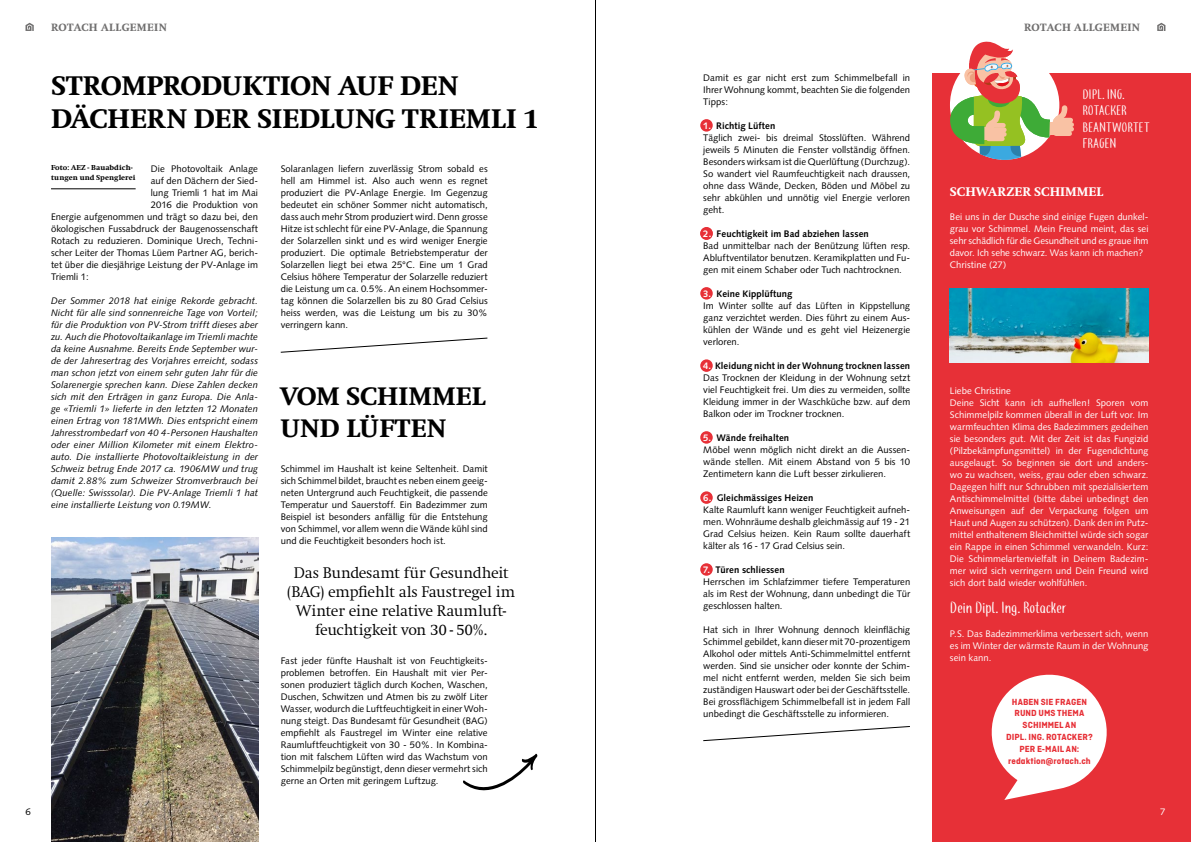
<style>
.page{position:relative;width:1191px;height:842px;background:#fff}
.page>*{position:absolute;margin:0;border:0;box-sizing:border-box;transform-origin:0 0}
.t1{font:800 28px/33.6px "Swift";letter-spacing:-.005em;color:#000}
.t2{font:800 26.3px/31.6px "Swift";letter-spacing:.005em;color:#000}
.t3{font:300 16px/19.2px "Swift";letter-spacing:-.02em;color:#000;text-align:center}
.t4{font:500 16px "coffee+tea";color:#fff}
.t5{font:500 13.7px/16.4px "coffee+tea";letter-spacing:-.005em;color:#fff}
.t6{font:800 13px "Swift";letter-spacing:.005em;color:#fff}
.t7{font:800 11px "Swift";letter-spacing:.03em;color:#706f6f}
.t8{font:9.5px/12px "Syntax";letter-spacing:.005em;color:#000;text-align:justify}
.t9{font:9.5px/12px "Syntax";letter-spacing:.005em;color:#fff}
.t10{font:italic 9.5px/12px "Syntax";color:#000;text-align:justify}
.t11{font:700 9.4px/11.9px "Ciutadella";letter-spacing:.005em;color:#e73037;text-align:center}
.t12{font:800 7.5px/10px "Swift";letter-spacing:.01em;color:#000}
.s1{font-weight:700;color:#fff}
.s2{font-weight:700}
</style>
<div class="page">
<hr style="left:595px;top:0;width:1px;height:842px;background:#000">
<div style="left:700px;top:431px;width:12px;height:13px;background:#e73037;border-radius:50%"></div>
<div style="left:700px;top:491px;width:12px;height:13px;background:#e73037;border-radius:50%"></div>
<div style="left:700px;top:563px;width:12px;height:13px;background:#e73037;border-radius:50%"></div>
<div style="left:700px;top:359px;width:12px;height:13px;background:#e73037;border-radius:50%"></div>
<div style="left:700px;top:287px;width:12px;height:13px;background:#e73037;border-radius:50%"></div>
<div style="left:700px;top:227px;width:12px;height:13px;background:#e73037;border-radius:50%"></div>
<div style="left:700px;top:119px;width:12px;height:13px;background:#e73037;border-radius:50%"></div>
<hr style="left:51px;top:189px;width:85px;height:1px;background:#000">
<svg style="left:280px;top:338px;width:208px;height:15px"></svg>
<img style="left:51px;top:537px;width:207px;height:305px">
<svg style="left:703px;top:726px;width:207px;height:15px"></svg>
<div style="left:933px;top:74px;width:258px;height:768px;background:#e73037"></div>
<svg style="left:991px;top:674px;width:116px;height:126px"></svg>
<img style="left:950px;top:288px;width:198px;height:74px">
<svg style="left:463px;top:753px;width:75px;height:38px"></svg>
<svg style="left:26px;top:23px;width:8px;height:8px"></svg>
<svg style="left:1157px;top:23px;width:8px;height:8px"></svg>
<div style="left:1058px;top:122px;width:13px;height:5px;background:#f9c2a4"></div>
<div style="left:1058px;top:127px;width:13px;height:5px;background:#f9c2a4"></div>
<svg style="left:950px;top:42px;width:120px;height:118px"></svg>
<p class="t7" style="left:51px;top:21px;width:117px">ROTACH ALLGEMEIN</p>
<p class="t7" style="left:1024px;top:21px;width:117px">ROTACH ALLGEMEIN</p>
<h1 class="t1" style="left:51px;top:69px;width:489px">STROMPRODUKTION AUF DEN<br>DÄCHERN DER SIEDLUNG TRIEMLI 1</h1>
<p class="t8" style="left:151px;top:162px;width:109px">Die Photovoltaik Anlage</p>
<p class="t8" style="left:151px;top:174px;width:109px">auf den Dächern der Sied-</p>
<p class="t8" style="left:151px;top:186px;width:109px">lung Triemli 1 hat im Mai</p>
<p class="t8" style="left:151px;top:198px;width:109px">2016 die Produktion von</p>
<p class="t8" style="left:51px;top:210px;width:208px">Energie aufgenommen und trägt so dazu bei, den</p>
<p class="t8" style="left:51px;top:222px;width:208px">ökologischen Fussabdruck der Baugenossenschaft</p>
<p class="t8" style="left:51px;top:234px;width:208px">Rotach zu reduzieren. Dominique Urech, Techni-</p>
<p class="t8" style="left:51px;top:246px;width:208px">scher Leiter der Thomas Lüem Partner AG, berich-</p>
<p class="t8" style="left:51px;top:258px;width:208px">tet über die diesjährige Leistung der PV-Anlage im</p>
<p class="t8" style="left:51px;top:270px;width:39px">Triemli 1:</p>
<p class="t10" style="left:51px;top:294px;width:208px">Der Sommer 2018 hat einige Rekorde gebracht.<br>Nicht für alle sind sonnenreiche Tage von Vorteil; für die Produktion von PV-Strom trifft dieses aber zu. Auch die Photovoltaikanlage im Triemli machte da keine Ausnahme. Bereits Ende September wur&shy;de der Jahresertrag des Vorjahres erreicht, sodass man schon jetzt von einem sehr guten Jahr für die Solarenergie sprechen kann. Diese Zahlen decken sich mit den Erträgen in ganz Europa. Die Anla&shy;ge «Triemli 1» lieferte in den letzten 12 Monaten einen Ertrag von 181MWh. Dies entspricht einem Jahresstrombedarf von 40 4-Personen Haushalten oder einer Million Kilometer mit einem Elektro&shy;auto. Die installierte Photovoltaikleistung in der Schweiz betrug Ende 2017 ca. 1906MW und trug damit 2.88% zum Schweizer Stromverbrauch bei (Quelle: Swisssolar). Die PV-Anlage Triemli 1 hat eine installierte Leistung von 0.19MW.</p>
<p class="t12" style="left:51px;top:163px;width:86px">Foto: AEZ - Bauabdich&shy;tungen und Spenglerei</p>
<p class="t8" style="left:281px;top:163px;width:208px">Solaranlagen liefern zuverlässig Strom sobald es hell am Himmel ist. Also auch wenn es regnet produziert die PV-Anlage Energie. Im Gegenzug bedeutet ein schöner Sommer nicht automatisch, dass auch mehr Strom produziert wird. Denn grosse Hitze ist schlecht für eine PV-Anlage, die Spannung der Solarzellen sinkt und es wird weniger Energie produziert. Die optimale Betriebstemperatur der Solarzellen liegt bei etwa 25°C. Eine um 1 Grad Celsius höhere Temperatur der Solarzelle reduziert die Leistung um ca. 0.5%. An einem Hochsommer&shy;tag können die Solarzellen bis zu 80 Grad Celsius heiss werden, was die Leistung um bis zu 30% verringern kann.</p>
<h2 class="t2" style="left:281px;top:381px;width:207px">VOM SCHIMMEL<br>UND LÜFTEN</h2>
<p class="t8" style="left:281px;top:462px;width:208px">Schimmel im Haushalt ist keine Seltenheit. Damit sich Schimmel bildet, braucht es neben einem geeig&shy;neten Untergrund auch Feuchtigkeit, die passende Temperatur und Sauerstoff. Ein Badezimmer zum Beispiel ist besonders anfällig für die Entstehung von Schimmel, vor allem wenn die Wände kühl sind und die Feuchtigkeit besonders hoch ist.</p>
<h3 class="t3" style="left:287px;top:563px;width:229px">Das Bundesamt für Gesundheit (BAG) empfiehlt als Faustregel im<br>Winter eine relative Raumluft&shy;feuchtigkeit von 30 - 50%.</h3>
<p class="t8" style="left:281px;top:654px;width:208px">Fast jeder fünfte Haushalt ist von Feuchtigkeits&shy;problemen betroffen. Ein Haushalt mit vier Per&shy;sonen produziert täglich durch Kochen, Waschen, Duschen, Schwitzen und Atmen bis zu zwölf Liter Wasser, wodurch die Luftfeuchtigkeit in einer Woh&shy;nung steigt. Das Bundesamt für Gesundheit (BAG) empfiehlt als Faustregel im Winter eine relative Raumluftfeuchtigkeit von 30 - 50%. In Kombina&shy;tion mit falschem Lüften wird das Wachstum von Schimmelpilz begünstigt, denn dieser vermehrt sich gerne an Orten mit geringem Luftzug.</p>
<p class="t8" style="left:703px;top:72px;width:208px">Damit es gar nicht erst zum Schimmelbefall in Ihrer Wohnung kommt, beachten Sie die folgenden Tipps:</p>
<p class="t8" style="left:703px;top:120px;width:208px;text-align:left"><span class="s1">1.</span> <span class="s2">Richtig Lüften<br></span>Täglich zwei- bis dreimal Stosslüften. Während jeweils 5 Minuten die Fenster vollständig öffnen.<br>Besonders wirksam ist die Querlüftung (Durchzug).<br>So wandert viel Raumfeuchtigkeit nach draussen, ohne dass Wände, Decken, Böden und Möbel zu sehr abkühlen und unnötig viel Energie verloren geht.</p>
<p class="t8" style="left:703px;top:228px;width:208px;text-align:left"><span class="s1">2.</span> <span class="s2">Feuchtigkeit im Bad abziehen lassen<br></span>Bad unmittelbar nach der Benützung lüften resp.<br>Abluftventilator benutzen. Keramikplatten und Fu&shy;gen mit einem Schaber oder Tuch nachtrocknen.</p>
<p class="t8" style="left:703px;top:288px;width:208px;text-align:left"><span class="s1">3.</span> <span class="s2">Keine Kipplüftung<br></span>Im Winter sollte auf das Lüften in Kippstellung ganz verzichtet werden. Dies führt zu einem Aus&shy;kühlen der Wände und es geht viel Heizenergie verloren.</p>
<p class="t8" style="left:703px;top:360px;width:208px"><span class="s1">4.</span> <span class="s2">Kleidung nicht in der Wohnung trocknen lassen </span>Das Trocknen der Kleidung in der Wohnung setzt viel Feuchtigkeit frei. Um dies zu vermeiden, sollte Kleidung immer in der Waschküche bzw. auf dem Balkon oder im Trockner trocknen.</p>
<p class="t8" style="left:703px;top:431px;width:208px;text-align:left"><span class="s1">5.</span> <span class="s2">Wände freihalten<br></span>Möbel wenn möglich nicht direkt an die Aussen&shy;wände stellen. Mit einem Abstand von 5 bis 10<br>Zentimetern kann die Luft besser zirkulieren.</p>
<p class="t8" style="left:703px;top:491px;width:208px;text-align:left"><span class="s1">6.</span> <span class="s2">Gleichmässiges Heizen<br></span>Kalte Raumluft kann weniger Feuchtigkeit aufneh&shy;men. Wohnräume deshalb gleichmässig auf 19 - 21<br>Grad Celsius heizen. Kein Raum sollte dauerhaft kälter als 16 - 17 Grad Celsius sein.</p>
<p class="t8" style="left:703px;top:563px;width:208px;text-align:left"><span class="s1">7.</span> <span class="s2">Türen schliessen<br></span>Herrschen im Schlafzimmer tiefere Temperaturen als im Rest der Wohnung, dann unbedingt die Tür geschlossen halten.</p>
<p class="t8" style="left:703px;top:623px;width:208px">Hat sich in Ihrer Wohnung dennoch kleinflächig Schimmel gebildet, kann dieser mit 70-prozentigem Alkohol oder mittels Anti-Schimmelmittel entfernt werden. Sind sie unsicher oder konnte der Schim&shy;mel nicht entfernt werden, melden Sie sich beim zuständigen Hauswart oder bei der Geschäftsstelle.<br>Bei grossflächigem Schimmelbefall ist in jedem Fall unbedingt die Geschäftsstelle zu informieren.</p>
<h3 class="t5" style="left:1082px;top:86px;width:69px">DIPL. ING.<br>ROTACKER<br>BEANTWORTET<br>FRAGEN</h3>
<h3 class="t6" style="left:950px;top:184px;width:155px">SCHWARZER SCHIMMEL</h3>
<p class="t9" style="left:950px;top:210px;width:200px">Bei uns in der Dusche sind einige Fugen dunkel&shy;grau vor Schimmel. Mein Freund meint, das sei sehr schädlich für die Gesundheit und es graue ihm davor. Ich sehe schwarz. Was kann ich machen?<br>Christine (27)</p>
<p class="t9" style="left:950px;top:385px;width:200px">Liebe Christine<br>Deine Sicht kann ich aufhellen! Sporen vom Schimmelpilz kommen überall in der Luft vor. Im warmfeuchten Klima des Badezimmers gedeihen sie besonders gut. Mit der Zeit ist das Fungizid (Pilzbekämpfungsmittel) in der Fugendichtung ausgelaugt. So beginnen sie dort und anders&shy;wo zu wachsen, weiss, grau oder eben schwarz.<br>Dagegen hilft nur Schrubben mit spezialisiertem Antischimmelmittel (bitte dabei unbedingt den Anweisungen auf der Verpackung folgen um Haut und Augen zu schützen). Dank den im Putz&shy;mittel enthaltenem Bleichmittel würde sich sogar ein Rappe in einen Schimmel verwandeln. Kurz:<br>Die Schimmelartenvielfalt in Deinem Badezim&shy;mer wird sich verringern und Dein Freund wird sich dort bald wieder wohlfühlen.</p>
<h3 class="t4" style="left:950px;top:599px;width:118px">Dein Dipl. Ing. Rotacker</h3>
<p class="t9" style="left:950px;top:628px;width:200px;text-align:justify">P.S. Das Badezimmerklima verbessert sich, wenn es im Winter der wärmste Raum in der Wohnung sein kann.</p>
<p class="t11" style="left:1006px;top:695px;width:88px">HABEN SIE FRAGEN<br>RUND UMS THEMA<br>SCHIMMEL AN<br>DIPL. ING. ROTACKER?<br>PER E-MAIL AN: redaktion@rotach.ch</p>
<p class="t8" style="left:26px;top:806px;width:7px">6</p>
<p class="t9" style="left:1160px;top:806px;width:7px">7</p>
</div>
